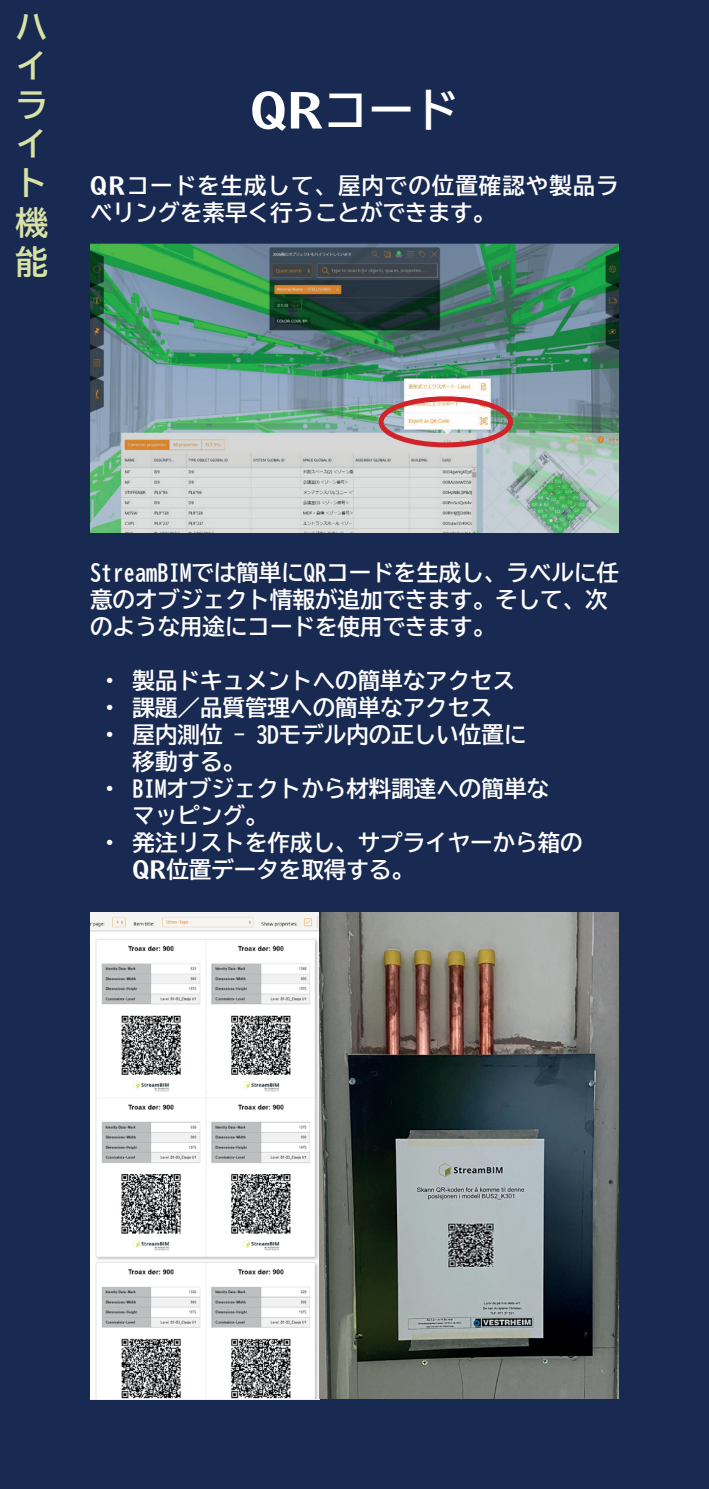
<style>
.page{position:relative;width:709px;height:1489px;background:#fff}
.page>*{position:absolute;margin:0;border:0;box-sizing:border-box;transform-origin:0 0}
.t1{font:45px "BIZ UD Gothic Bold";color:#fff;scale:1.63 1}
.t2{font:32.5px/39px "BIZ UD Gothic Bold";color:#d8e2a4;text-align:justify}
.t3{font:22.5px/27px "BIZ UD Gothic Bold";color:#fff}
.t4{font:22.5px/27px "BIZ UD Gothic Bold";letter-spacing:.045em;color:#fff;scale:1.5 1}
</style>
<div class="page">
<div style="left:0;top:0;width:709px;height:1488px;background:#182952"></div>
<img style="left:90px;top:912px;width:529px;height:487px">
<img style="left:90px;top:243px;width:529px;height:289px">
<div style="left:378px;top:396px;width:135px;height:51px;border:5px solid #d1232a;border-radius:50%"></div>
<h2 class="t2" style="left:16px;top:8px;width:34px">ハイライト機能</h2>
<h1 class="t1" style="left:250px;top:88px;width:129px">QRコード</h1>
<p class="t4" style="left:90px;top:172px;width:354px">QRコードを生成して、屋内での位置確認や製品ラベリングを素早く行うことができます。</p>
<p class="t3" style="left:90px;top:559px;width:530px">StreamBIMでは簡単にQRコードを生成し、ラベルに任意のオブジェクト情報が追加できます。そして、次のような用途にコードを使用できます。</p>
<p class="t3" style="left:104px;top:667px;width:412px">• 製品ドキュメントへの簡単なアクセス</p>
<p class="t3" style="left:104px;top:694px;width:390px">• 課題／品質管理への簡単なアクセス</p>
<p class="t3" style="left:133px;top:721px;width:395px;text-indent:-28px">• 屋内測位 - 3Dモデル内の正しい位置に移動する。</p>
<p class="t3" style="left:133px;top:775px;width:418px;text-indent:-28px">• BIMオブジェクトから材料調達への簡単なマッピング。</p>
<p class="t3" style="left:133px;top:829px;width:452px;text-indent:-28px">• 発注リストを作成し、サプライヤーから箱の<br>QR位置データを取得する。</p>
</div>
